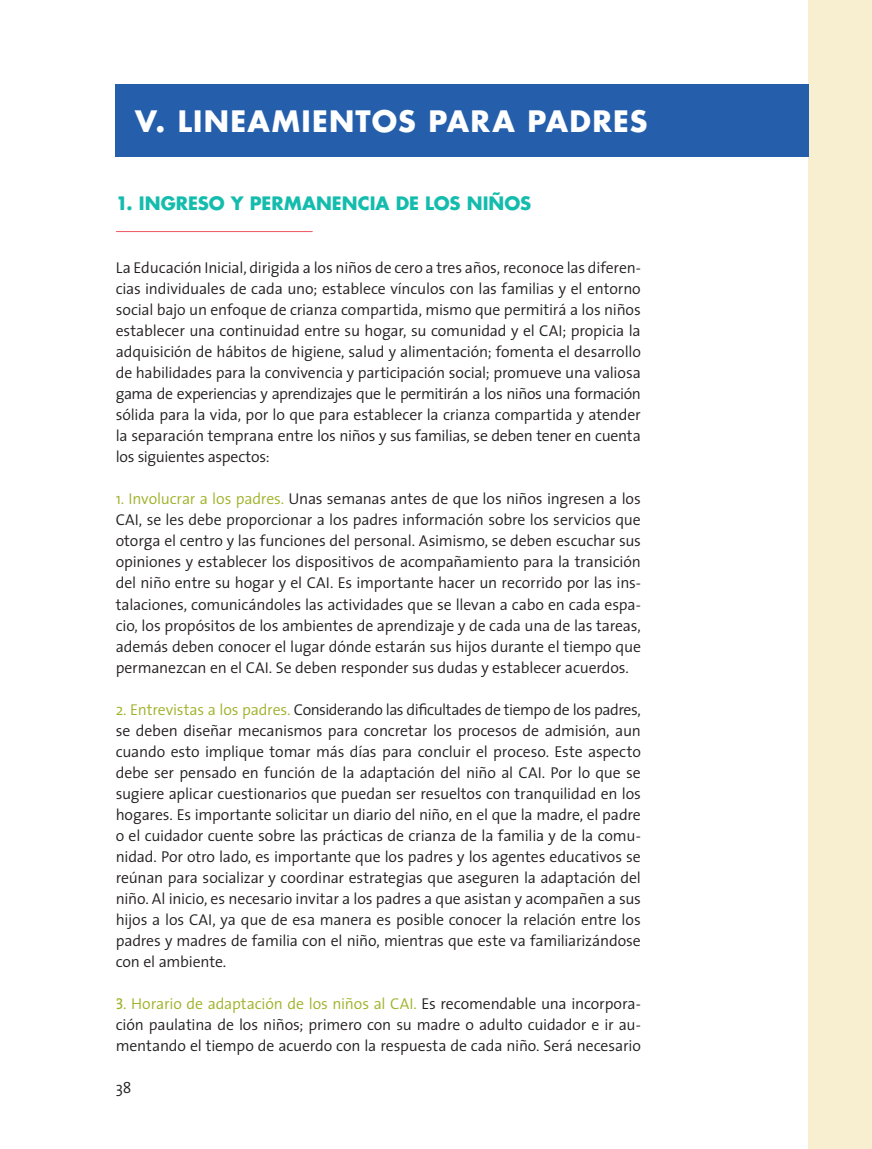
<style>
.page{position:relative;width:872px;height:1149px;background:#fff}
.page>*{position:absolute;margin:0;border:0;box-sizing:border-box;transform-origin:0 0}
.t1{font:700 28.65px "Futura Std";letter-spacing:.045em;color:#fff}
.Texto_Sin_Sangría{font:700 18px "Futura Std";color:#14bcad}
.Texto_Sin_Sangría-2{font:300 15.75px/21px "The Sans";letter-spacing:-.01em;color:#231f20;text-align:justify}
.s1{color:#a0b128}
.s2{font-family:"The Serif Regular Caps";font-weight:400;color:#a0b128}
</style>
<div class="page">
<div style="left:809px;top:0;width:63px;height:1148px;background:#f7efd0"></div>
<div style="left:116px;top:84px;width:693px;height:73px;background:#255fac"></div>
<hr style="left:116px;top:231px;width:197px;height:1px;background:#f05661">
<p class="t1" style="left:135px;top:102px;width:514px">V. LINEAMIENTOS PARA PADRES</p>
<p class="Texto_Sin_Sangría" style="left:116px;top:191px;width:417px">1. INGRESO Y PERMANENCIA DE LOS NIÑOS</p>
<p class="Texto_Sin_Sangría-2" style="left:116px;top:257px;width:527px">La Educación Inicial, dirigida a los niños de cero a tres años, reconoce las diferen&shy;cias individuales de cada uno; establece vínculos con las familias y el entorno social bajo un enfoque de crianza compartida, mismo que permitirá a los niños establecer una continuidad entre su hogar, su comunidad y el CAI; propicia la adquisición de hábitos de higiene, salud y alimentación; fomenta el desarrollo de habilidades para la convivencia y participación social; promueve una valiosa gama de experiencias y aprendizajes que le permitirán a los niños una formación sólida para la vida, por lo que para establecer la crianza compartida y atender la separación temprana entre los niños y sus familias, se deben tener en cuenta los siguientes aspectos:</p>
<p class="Texto_Sin_Sangría-2" style="left:116px;top:488px;width:527px"><span class="s1">1. Involucrar a los padres.</span> Unas semanas antes de que los niños ingresen a los CAI, se les debe proporcionar a los padres información sobre los servicios que otorga el centro y las funciones del personal. Asimismo, se deben escuchar sus opiniones y establecer los dispositivos de acompañamiento para la transición del niño entre su hogar y el CAI. Es importante hacer un recorrido por las ins&shy;talaciones, comunicándoles las actividades que se llevan a cabo en cada espa&shy;cio, los propósitos de los ambientes de aprendizaje y de cada una de las tareas, además deben conocer el lugar dónde estarán sus hijos durante el tiempo que permanezcan en el CAI. Se deben responder sus dudas y establecer acuerdos.</p>
<p class="Texto_Sin_Sangría-2" style="left:116px;top:698px;width:527px"><span class="s1">2. Entrevistas a los padres.</span> Considerando las dificultades de tiempo de los padres, se deben diseñar mecanismos para concretar los procesos de admisión, aun cuando esto implique tomar más días para concluir el proceso. Este aspecto debe ser pensado en función de la adaptación del niño al CAI. Por lo que se sugiere aplicar cuestionarios que puedan ser resueltos con tranquilidad en los hogares. Es importante solicitar un diario del niño, en el que la madre, el padre o el cuidador cuente sobre las prácticas de crianza de la familia y de la comu&shy;nidad. Por otro lado, es importante que los padres y los agentes educativos se reúnan para socializar y coordinar estrategias que aseguren la adaptación del niño. Al inicio, es necesario invitar a los padres a que asistan y acompañen a sus hijos a los CAI, ya que de esa manera es posible conocer la relación entre los padres y madres de familia con el niño, mientras que este va familiarizándose con el ambiente.</p>
<p class="Texto_Sin_Sangría-2" style="left:116px;top:992px;width:527px"><span class="s2">3</span><span class="s1">. Horario de adaptación de los niños al CAI.</span> Es recomendable una incorpora&shy;ción paulatina de los niños; primero con su madre o adulto cuidador e ir au&shy;mentando el tiempo de acuerdo con la respuesta de cada niño. Será necesario</p>
<p class="Texto_Sin_Sangría-2" style="left:116px;top:1076px;width:17px">38</p>
</div>
